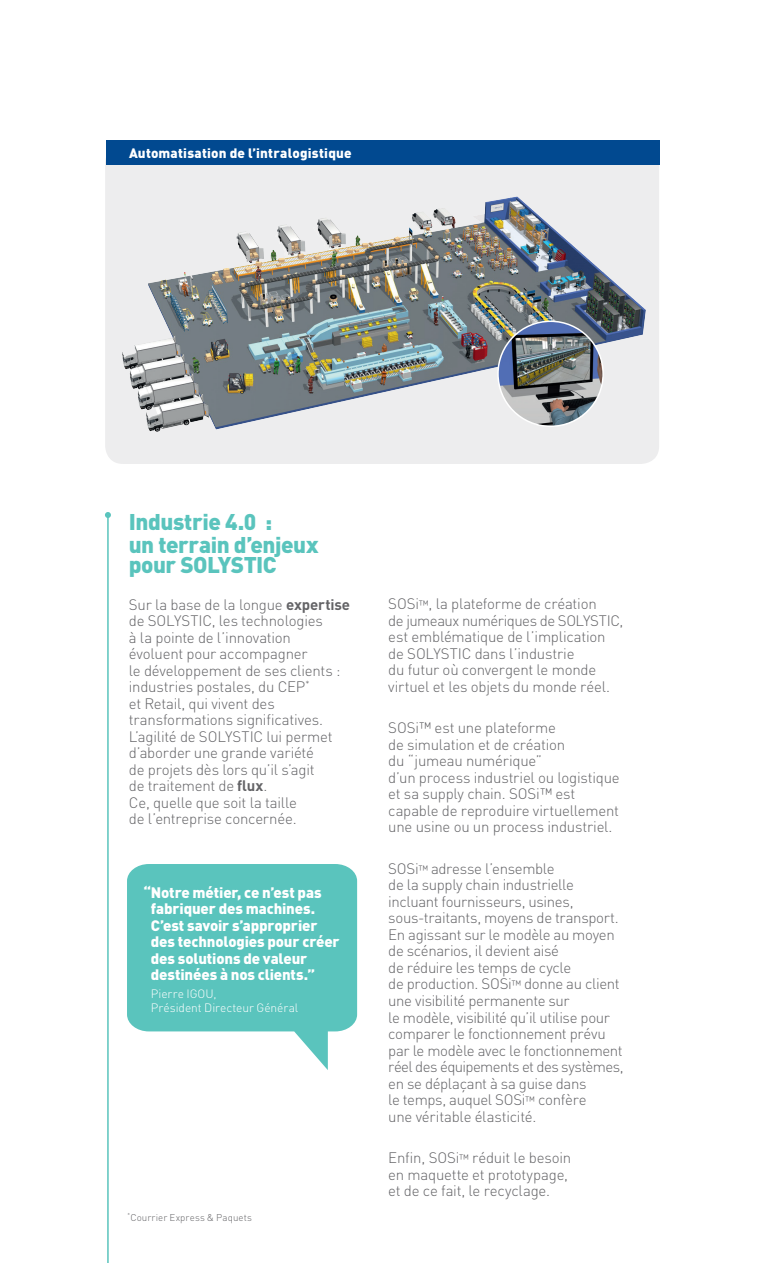
<style>
.page{position:relative;width:766px;height:1263px;background:#fff}
.page>*{position:absolute;margin:0;border:0;box-sizing:border-box;transform-origin:0 0}
.t1{font:900 22.5px/23.7px "DIN";letter-spacing:-.02em;color:#5ac4bd}
.t2{font:300 15px/16.5px "DIN";letter-spacing:-.02em;color:#636366}
.t3{font:900 15px/16.5px "DIN";letter-spacing:-.01em;color:#fff}
.t4{font:900 13.5px "DIN";letter-spacing:.015em;color:#fff}
.t5{font:300 12px/13.5px "DIN";letter-spacing:-.005em;color:#fff}
.t6{font:300 9.75px "DIN";letter-spacing:.01em;color:#636366}
.s1{font-weight:700}
.s2{font-size:12px}
</style>
<div class="page">
<hr style="left:107px;top:515px;width:2px;height:748px;background:#5ac4bd">
<svg style="left:105px;top:512px;width:6px;height:6px"></svg>
<div style="left:106px;top:141px;width:553px;height:24px;background:#014990"></div>
<img style="left:107px;top:165px;width:552px;height:299px">
<img style="left:498px;top:321px;width:105px;height:105px;border-radius:53px">
<div style="left:497px;top:321px;width:106px;height:106px;border:2px solid #fff;border-radius:50%"></div>
<svg style="left:127px;top:864px;width:230px;height:206px;fill:#5ac4bd"></svg>
<p class="t4" style="left:129px;top:144px;width:224px">Automatisation de l’intralogistique</p>
<h1 class="t1" style="left:129px;top:508px;width:191px">Industrie 4.0 :<br>un terrain d’enjeux</h1>
<h1 class="t1" style="left:129px;top:552px;width:149px">pour SOLYSTIC</h1>
<p class="t2" style="left:129px;top:596px;width:223px">Sur la base de la longue <span class="s1">expertise </span>de SOLYSTIC, les technologies<br>à la pointe de l’innovation<br>évoluent pour accompagner<br>le développement de ses clients : industries postales, du CEP<sup>*<br></sup>et Retail, qui vivent des transformations significatives.<br>L’agilité de SOLYSTIC lui permet d’aborder une grande variété<br>de projets dès lors qu’il s’agit<br>de traitement de <span class="s1">flux</span>.<br>Ce, quelle que soit la taille<br>de l’entreprise concernée.</p>
<p class="t2" style="left:388px;top:596px;width:236px">SOSi<span class="s2">™</span>, la plateforme de création<br>de jumeaux numériques de SOLYSTIC, est emblématique de l’implication de SOLYSTIC dans l’industrie<br>du futur où convergent le monde virtuel et les objets du monde réel.</p>
<p class="t2" style="left:388px;top:720px;width:233px">SOSi™ est une plateforme<br>de simulation et de création<br>du “jumeau numérique”<br>d’un process industriel ou logistique et sa supply chain. SOSi™ est capable de reproduire virtuellement une usine ou un process industriel.</p>
<p class="t2" style="left:388px;top:860px;width:237px">SOSi<span class="s2">™</span> adresse l’ensemble<br>de la supply chain industrielle incluant fournisseurs, usines, sous-traitants, moyens de transport.<br>En agissant sur le modèle au moyen de scénarios, il devient aisé<br>de réduire les temps de cycle<br>de production. SOSi<span class="s2">™</span> donne au client une visibilité permanente sur<br>le modèle, visibilité qu’il utilise pour comparer le fonctionnement prévu par le modèle avec le fonctionnement réel des équipements et des systèmes, en se déplaçant à sa guise dans<br>le temps, auquel SOSi<span class="s2">™</span> confère<br>une véritable élasticité.</p>
<p class="t2" style="left:388px;top:1149px;width:184px">Enfin, SOSi<span class="s2">™</span> réduit le besoin en maquette et prototypage, et de ce fait, le recyclage.</p>
<p class="t3" style="left:151px;top:883px;width:190px;text-indent:-7px">“Notre métier, ce n’est pas fabriquer des machines.<br>C’est savoir s’approprier des technologies pour créer des solutions de valeur destinées à nos clients.”</p>
<p class="t5" style="left:151px;top:987px;width:149px">Pierre IGOU,<br>Président Directeur Général</p>
<p class="t6" style="left:128px;top:1211px;width:126px"><sup>*</sup>Courrier Express &amp; Paquets</p>
</div>
